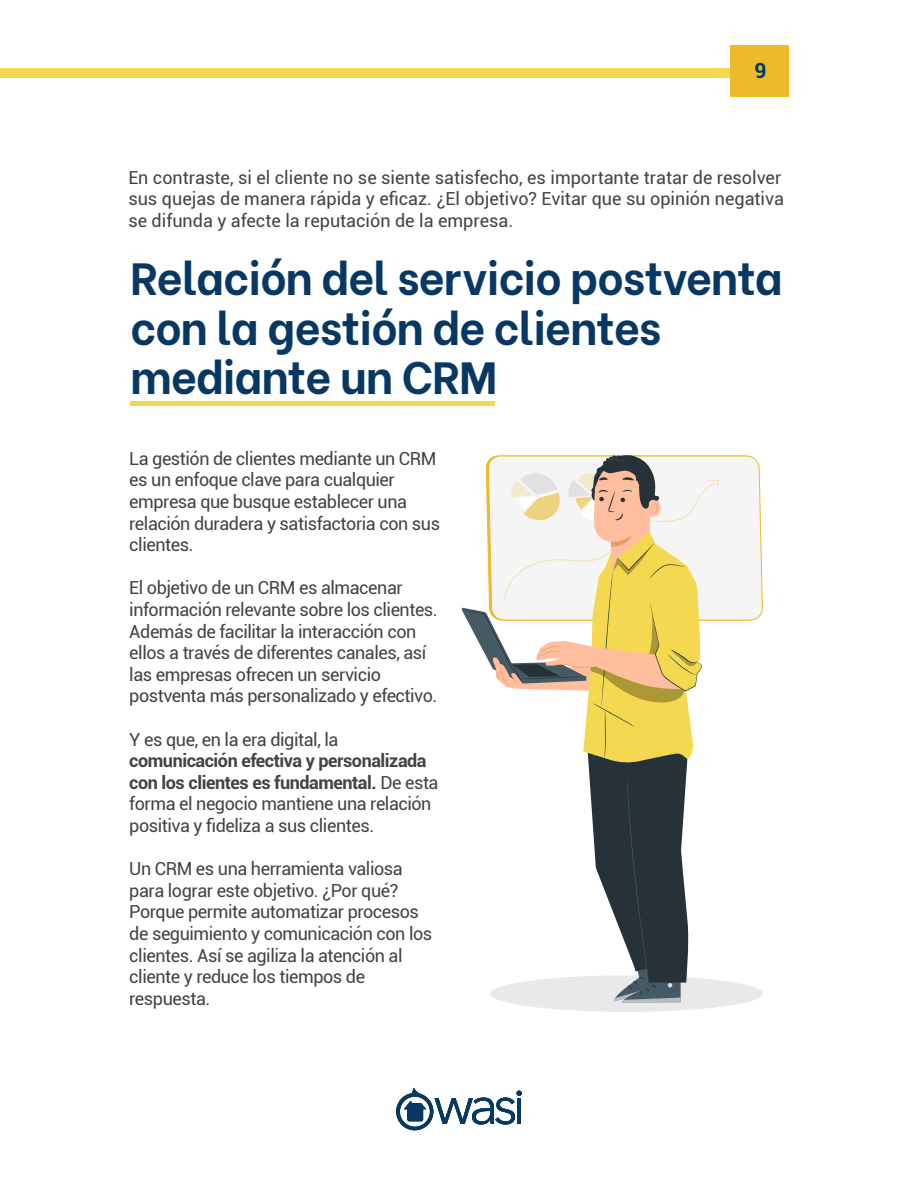
<style>
.page{position:relative;width:918px;height:1188px;background:#fff}
.page>*{position:absolute;margin:0;border:0;box-sizing:border-box;transform-origin:0 0}
.t1{font:700 45px/49.5px "Be Vietnam";letter-spacing:-.02em;color:#073763}
.t2{font:700 21px "Roboto";color:#073763}
.t3{font:18px/21.6px "Roboto";letter-spacing:-.025em;color:#444242}
.t4{font:18px/21.6px "Roboto";color:#444242}
.s1{font-weight:700}
</style>
<div class="page">
<div style="left:490px;top:975px;width:273px;height:37px;background:#e9e9ea;border-radius:50%"></div>
<svg style="left:719px;top:456px;width:44px;height:165px;fill:#f5f5f5"></svg>
<svg style="left:396px;top:1088px;width:126px;height:42px"></svg>
<hr style="left:130px;top:401px;width:365px;height:4px;background:#f4d84f">
<div style="left:0;top:68px;width:787px;height:9px;background:#f4d84f"></div>
<div style="left:731px;top:45px;width:58px;height:52px;background:#edba2c"></div>
<svg style="left:462px;top:455px;width:257px;height:548px"></svg>
<p class="t2" style="left:755px;top:56px;width:14px">9</p>
<p class="t4" style="left:128px;top:166px;width:657px">En contraste, si el cliente no se siente satisfecho, es importante tratar de resolver sus quejas de manera rápida y eficaz. ¿El objetivo? Evitar que su opinión negativa se difunda y afecte la reputación de la empresa.</p>
<h1 class="t1" style="left:130px;top:250px;width:654px">Relación del servicio postventa con la gestión de clientes mediante un CRM</h1>
<p class="t3" style="left:129px;top:447px;width:312px">La gestión de clientes mediante un CRM es un enfoque clave para cualquier empresa que busque establecer una relación duradera y satisfactoria con sus clientes.</p>
<p class="t3" style="left:129px;top:577px;width:310px">El objetivo de un CRM es almacenar información relevante sobre los clientes.<br>Además de facilitar la interacción con ellos a través de diferentes canales, así las empresas ofrecen un servicio postventa más personalizado y efectivo.</p>
<p class="t3" style="left:129px;top:728px;width:211px">Y es que, en la era digital, la</p>
<p class="t3" style="left:129px;top:749px;width:311px"><span class="s1">comunicación efectiva y personalizada con los clientes es fundamental.</span> De esta forma el negocio mantiene una relación positiva y fideliza a sus clientes.</p>
<p class="t3" style="left:129px;top:857px;width:304px">Un CRM es una herramienta valiosa para lograr este objetivo. ¿Por qué?<br>Porque permite automatizar procesos de seguimiento y comunicación con los clientes. Así se agiliza la atención al cliente y reduce los tiempos de respuesta.</p>
</div>
